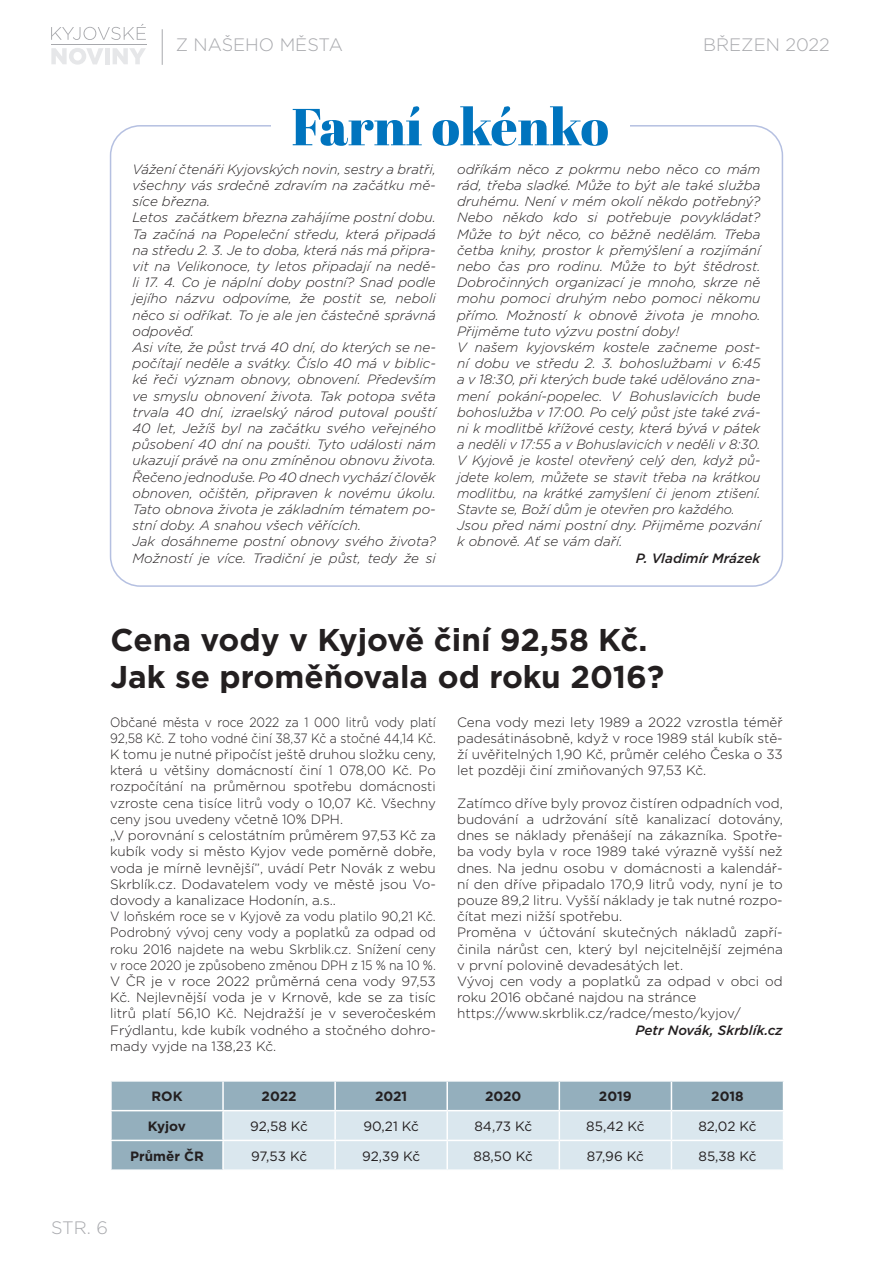
<style>
.page{position:relative;width:893px;height:1263px;background:#fff}
.page>*{position:absolute;margin:0;border:0;box-sizing:border-box;transform-origin:0 0}
.t1{font:52.05px "Abril Fatface";color:#0074be}
.t2{font:700 31.5px/37.8px "Gotham";color:#231f20}
.t3{font:300 18px "Gotham";color:#a8a9ad}
.t4{font:italic 300 13.5px/16.2px "Gotham";color:#231f20}
.t5{font:300 13.5px/16.2px "Gotham";color:#231f20;scale:.9 1}
.t6{font:300 13.5px/16.2px "Gotham";color:#231f20;text-align:justify}
.t7{font:13.5px "Gotham";letter-spacing:-.01em;color:#231f20}
.t8{font:italic 500 13.5px "Gotham";color:#231f20}
.t9{font:700 13.5px "Gotham";color:#231f20}
</style>
<div class="page">
<hr style="left:162px;top:29px;width:1px;height:36px;background:#a8a9ad">
<svg style="left:51px;top:24px;width:95px;height:16px"></svg>
<svg style="left:51px;top:48px;width:52px;height:17px"></svg>
<div style="left:105px;top:48px;width:5px;height:16px;background:#e6e7e9"></div>
<svg style="left:113px;top:48px;width:33px;height:16px"></svg>
<hr style="left:51px;top:44px;width:95px;height:1px;background:#a8a9ad">
<svg style="left:111px;top:1081px;width:673px;height:88px;background:#bed0da"></svg>
<h3 class="t3" style="left:176px;top:34px;width:169px">Z NAŠEHO MĚSTA</h3>
<h1 class="t1" style="left:292px;top:90px;width:319px">Farní okénko</h1>
<h3 class="t3" style="left:703px;top:34px;width:128px">BŘEZEN 2022</h3>
<p class="t4" style="left:133px;top:161px;width:305px">Vážení čtenáři Kyjovských novin, sestry a bratři, všechny vás srdečně zdravím na začátku mě&shy;síce března.<br>Letos začátkem března zahájíme postní dobu.<br>Ta začíná na Popeleční středu, která připadá na středu 2. 3. Je to doba, která nás má připra&shy;vit na Velikonoce, ty letos připadají na nedě&shy;li 17. 4. Co je náplní doby postní? Snad podle jejího názvu odpovíme, že postit se, neboli něco si odříkat. To je ale jen částečně správná odpověď.<br>Asi víte, že půst trvá 40 dní, do kterých se ne&shy;počítají neděle a svátky. Číslo 40 má v biblic&shy;ké řeči význam obnovy, obnovení. Především ve smyslu obnovení života. Tak potopa světa trvala 40 dní, izraelský národ putoval pouští 40 let, Ježíš byl na začátku svého veřejného působení 40 dní na poušti. Tyto události nám ukazují právě na onu zmíněnou obnovu života.<br>Řečeno jednoduše. Po 40 dnech vychází člověk obnoven, očištěn, připraven k novému úkolu.<br>Tato obnova života je základním tématem po&shy;stní doby. A snahou všech věřících.<br>Jak dosáhneme postní obnovy svého života?<br>Možností je více. Tradiční je půst, tedy že si</p>
<p class="t4" style="left:457px;top:161px;width:305px">odříkám něco z pokrmu nebo něco co mám rád, třeba sladké. Může to být ale také služba druhému. Není v mém okolí někdo potřebný?<br>Nebo někdo kdo si potřebuje povykládat?<br>Může to být něco, co běžně nedělám. Třeba četba knihy, prostor k přemýšlení a rozjímání nebo čas pro rodinu. Může to být štědrost.<br>Dobročinných organizací je mnoho, skrze ně mohu pomoci druhým nebo pomoci někomu přímo. Možností k obnově života je mnoho.<br>Přijměme tuto výzvu postní doby!<br>V našem kyjovském kostele začneme post&shy;ní dobu ve středu 2. 3. bohoslužbami v 6:45 a v 18:30, při kterých bude také udělováno zna&shy;mení pokání-popelec. V Bohuslavicích bude bohoslužba v 17:00. Po celý půst jste také zvá&shy;ni k modlitbě křížové cesty, která bývá v pátek a neděli v 17:55 a v Bohuslavicích v neděli v 8:30.<br>V Kyjově je kostel otevřený celý den, když pů&shy;jdete kolem, můžete se stavit třeba na krátkou modlitbu, na krátké zamyšlení či jenom ztišení.<br>Stavte se, Boží dům je otevřen pro každého.<br>Jsou před námi postní dny. Přijměme pozvání k obnově. Ať se vám daří.</p>
<p class="t8" style="left:636px;top:549px;width:126px">P. Vladimír Mrázek</p>
<h2 class="t2" style="left:111px;top:620px;width:555px">Cena vody v Kyjově činí 92,58 Kč.<br>Jak se proměňovala od roku 2016?</h2>
<p class="t5" style="left:110px;top:713px;width:363px">Občané města v roce 2022 za 1 000 litrů vody platí 92,58 Kč. Z toho vodné činí 38,37 Kč a stočné 44,14 Kč.<br>K tomu je nutné připočíst ještě druhou složku ceny, která u většiny domácností činí 1 078,00 Kč. Po rozpočítání na průměrnou spotřebu domácnosti vzroste cena tisíce litrů vody o 10,07 Kč. Všechny ceny jsou uvedeny včetně 10% DPH.<br>„V porovnání s celostátním průměrem 97,53 Kč za kubík vody si město Kyjov vede poměrně dobře, voda je mírně levnější”, uvádí Petr Novák z webu Skrblík.cz. Dodavatelem vody ve městě jsou Vo&shy;dovody a kanalizace Hodonín, a.s..<br>V loňském roce se v Kyjově za vodu platilo 90,21 Kč.<br>Podrobný vývoj ceny vody a poplatků za odpad od roku 2016 najdete na webu Skrblik.cz. Snížení ceny v roce 2020 je způsobeno změnou DPH z 15 % na 10 %.<br>V ČR je v roce 2022 průměrná cena vody 97,53<br>Kč. Nejlevnější voda je v Krnově, kde se za tisíc litrů platí 56,10 Kč. Nejdražší je v severočeském Frýdlantu, kde kubík vodného a stočného dohro&shy;mady vyjde na 138,23 Kč.</p>
<p class="t6" style="left:457px;top:713px;width:327px">Cena vody mezi lety 1989 a 2022 vzrostla téměř padesátinásobně, když v roce 1989 stál kubík stě&shy;ží uvěřitelných 1,90 Kč, průměr celého Česka o 33 let později činí zmiňovaných 97,53 Kč.</p>
<p class="t6" style="left:457px;top:794px;width:327px;text-align:left">Zatímco dříve byly provoz čistíren odpadních vod, budování a udržování sítě kanalizací dotovány, dnes se náklady přenášejí na zákazníka. Spotře&shy;ba vody byla v roce 1989 také výrazně vyšší než dnes. Na jednu osobu v domácnosti a kalendář&shy;ní den dříve připadalo 170,9 litrů vody, nyní je to pouze 89,2 litru. Vyšší náklady je tak nutné rozpo&shy;čítat mezi nižší spotřebu.<br>Proměna v účtování skutečných nákladů zapří&shy;činila nárůst cen, který byl nejcitelnější zejména v první polovině devadesátých let.<br>Vývoj cen vody a poplatků za odpad v obci od roku 2016 občané najdou na stránce https://www.skrblik.cz/radce/mesto/kyjov/</p>
<p class="t8" style="left:635px;top:1021px;width:149px">Petr Novák, Skrblík.cz</p>
<h3 class="t3" style="left:51px;top:1216px;width:59px">STR. 6</h3>
<p class="t9" style="left:151px;top:1087px;width:33px">ROK</p>
<p class="t9" style="left:262px;top:1087px;width:36px">2022</p>
<p class="t9" style="left:375px;top:1087px;width:34px">2021</p>
<p class="t9" style="left:485px;top:1087px;width:38px">2020</p>
<p class="t9" style="left:599px;top:1087px;width:34px">2019</p>
<p class="t9" style="left:711px;top:1087px;width:34px">2018</p>
<p class="t9" style="left:148px;top:1117px;width:40px">Kyjov</p>
<p class="t7" style="left:250px;top:1117px;width:59px">92,58 Kč</p>
<p class="t7" style="left:363px;top:1117px;width:57px">90,21 Kč</p>
<p class="t7" style="left:474px;top:1117px;width:59px">84,73 Kč</p>
<p class="t7" style="left:586px;top:1117px;width:60px">85,42 Kč</p>
<p class="t7" style="left:698px;top:1117px;width:60px">82,02 Kč</p>
<p class="t9" style="left:130px;top:1147px;width:75px">Průměr ČR</p>
<p class="t7" style="left:251px;top:1147px;width:57px">97,53 Kč</p>
<p class="t7" style="left:362px;top:1147px;width:59px">92,39 Kč</p>
<p class="t7" style="left:474px;top:1147px;width:61px">88,50 Kč</p>
<p class="t7" style="left:587px;top:1147px;width:58px">87,96 Kč</p>
<p class="t7" style="left:698px;top:1147px;width:59px">85,38 Kč</p>
</div>
